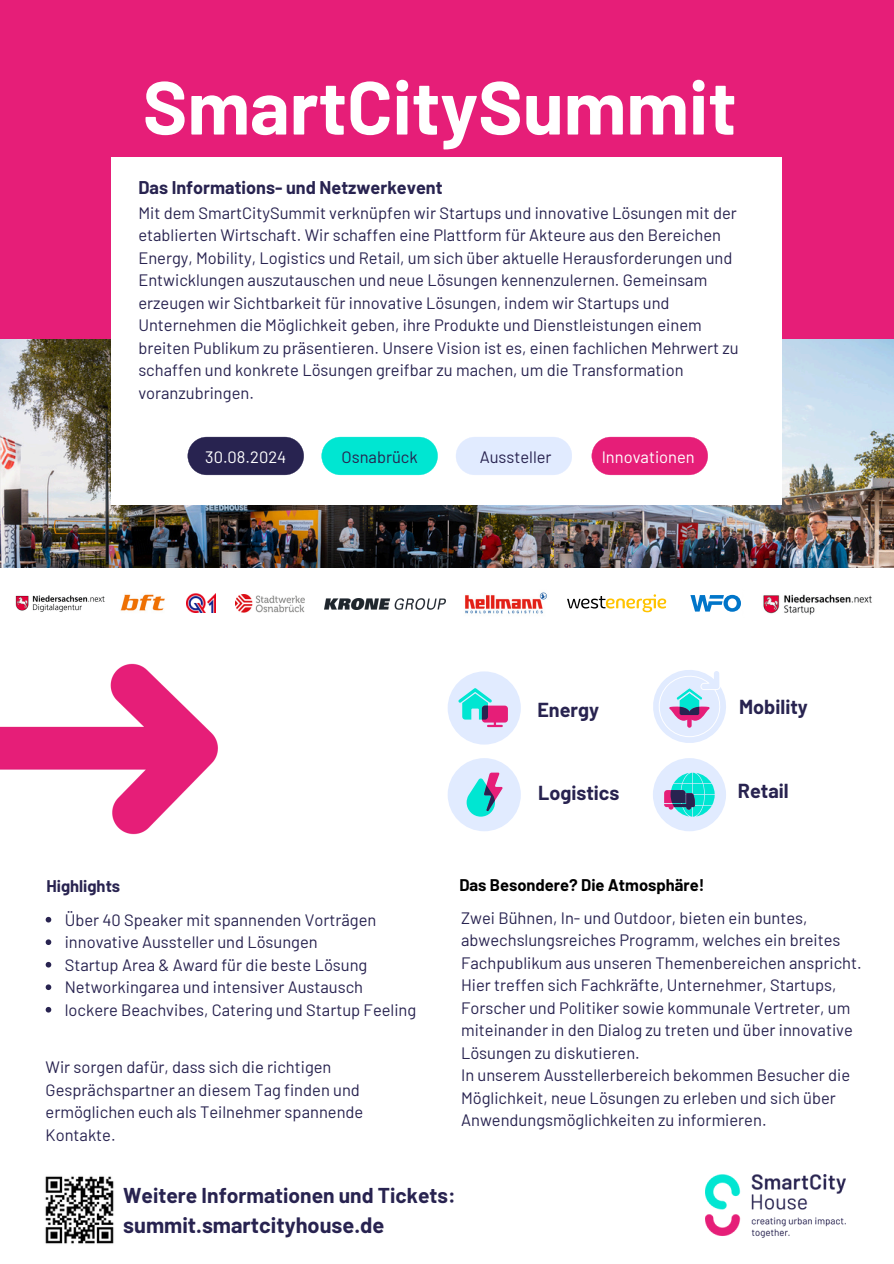
<style>
.page{position:relative;width:894px;height:1264px;background:#fff}
.page>*{position:absolute;margin:0;border:0;box-sizing:border-box;transform-origin:0 0}
.t1{font:700 75px "Barlow";color:#fff}
.t2{font:700 21.75px "Barlow";color:#282350}
.t3{font:700 21px "Barlow";color:#282350}
.t4{font:700 19.8px "Barlow";color:#282350}
.t5{font:700 18px "Barlow";color:#282350}
.t6{font:16.5px/22.5px "Barlow";color:#282350}
.t7{font:700 16.5px "Barlow";color:#000}
.t8{font:16.5px "Barlow";color:#fff}
.t9{font:700 16.5px "Barlow";color:#282350}
</style>
<div class="page">
<div style="left:0;top:0;width:893px;height:554px;background:#e61e78"></div>
<img style="left:457px;top:567px;width:97px;height:47px">
<svg style="left:567px;top:594px;width:99px;height:18px"></svg>
<svg style="left:690px;top:595px;width:50px;height:16px"></svg>
<img style="left:186px;top:593px;width:30px;height:10px">
<img style="left:15px;top:595px;width:90px;height:8px">
<img style="left:763px;top:594px;width:109px;height:21px">
<img style="left:235px;top:594px;width:70px;height:18px">
<img style="left:122px;top:594px;width:43px;height:9px">
<img style="left:324px;top:598px;width:121px;height:11px">
<img style="left:0;top:339px;width:893px;height:228px">
<div style="left:111px;top:157px;width:670px;height:348px;background:#fff"></div>
<svg style="left:591px;top:437px;width:116px;height:38px;background:#e72e81"></svg>
<svg style="left:321px;top:437px;width:116px;height:38px;background:#12e7d5"></svg>
<div style="left:456px;top:437px;width:115px;height:38px;background:#e1ebff"></div>
<svg style="left:187px;top:437px;width:116px;height:38px;background:#37325c"></svg>
<img style="left:0;top:603px;width:218px;height:232px">
<img style="left:705px;top:1174px;width:140px;height:63px">
<svg style="left:46px;top:916px;width:5px;height:6px"></svg>
<svg style="left:46px;top:939px;width:5px;height:6px"></svg>
<svg style="left:46px;top:961px;width:5px;height:6px"></svg>
<svg style="left:46px;top:984px;width:5px;height:6px"></svg>
<svg style="left:46px;top:1006px;width:5px;height:6px"></svg>
<div style="left:447px;top:671px;width:73px;height:73px;background:#e1ebff;border-radius:50%"></div>
<svg style="left:458px;top:688px;width:50px;height:39px"></svg>
<div style="left:447px;top:758px;width:73px;height:73px;background:#e1ebff;border-radius:50%"></div>
<svg style="left:466px;top:772px;width:36px;height:44px"></svg>
<div style="left:652px;top:758px;width:73px;height:73px;background:#e1ebff;border-radius:50%"></div>
<svg style="left:664px;top:772px;width:50px;height:44px"></svg>
<svg style="left:653px;top:670px;width:72px;height:73px"></svg>
<img style="left:45px;top:1176px;width:69px;height:68px">
<p class="t1" style="left:143px;top:59px;width:595px">SmartCitySummit</p>
<h3 class="t5" style="left:138px;top:176px;width:306px">Das Informations- und Netzwerkevent</h3>
<p class="t6" style="left:138px;top:201px;width:601px">Mit dem SmartCitySummit verknüpfen wir Startups und innovative Lösungen mit der etablierten Wirtschaft. Wir schaffen eine Plattform für Akteure aus den Bereichen Energy, Mobility, Logistics und Retail, um sich über aktuelle Herausforderungen und Entwicklungen auszutauschen und neue Lösungen kennenzulernen. Gemeinsam erzeugen wir Sichtbarkeit für innovative Lösungen, indem wir Startups und Unternehmen die Möglichkeit geben, ihre Produkte und Dienstleistungen einem breiten Publikum zu präsentieren. Unsere Vision ist es, einen fachlichen Mehrwert zu schaffen und konkrete Lösungen greifbar zu machen, um die Transformation voranzubringen.</p>
<p class="t8" style="left:205px;top:446px;width:82px">30.08.2024</p>
<p class="t6" style="left:341px;top:445px;width:78px">Osnabrück</p>
<p class="t6" style="left:479px;top:445px;width:73px">Aussteller</p>
<p class="t8" style="left:601px;top:446px;width:95px">Innovationen</p>
<h2 class="t4" style="left:537px;top:697px;width:63px">Energy</h2>
<p class="t4" style="left:739px;top:694px;width:70px">Mobility</p>
<p class="t4" style="left:538px;top:780px;width:83px">Logistics</p>
<h2 class="t4" style="left:737px;top:778px;width:52px">Retail</h2>
<h2 class="t9" style="left:46px;top:875px;width:75px">Highlights</h2>
<h3 class="t7" style="left:459px;top:874px;width:247px">Das Besondere? Die Atmosphäre!</h3>
<p class="t6" style="left:65px;top:908px;width:313px">Über 40 Speaker mit spannenden Vorträgen</p>
<p class="t6" style="left:65px;top:930px;width:254px">innovative Aussteller und Lösungen</p>
<p class="t6" style="left:65px;top:953px;width:304px">Startup Area &amp; Award für die beste Lösung</p>
<p class="t6" style="left:65px;top:975px;width:300px">Networkingarea und intensiver Austausch</p>
<p class="t6" style="left:65px;top:998px;width:353px">lockere Beachvibes, Catering und Startup Feeling</p>
<p class="t6" style="left:46px;top:1055px;width:319px">Wir sorgen dafür, dass sich die richtigen Gesprächspartner an diesem Tag finden und ermöglichen euch als Teilnehmer spannende Kontakte.</p>
<p class="t6" style="left:461px;top:905px;width:402px">Zwei Bühnen, In- und Outdoor, bieten ein buntes, abwechslungsreiches Programm, welches ein breites Fachpublikum aus unseren Themenbereichen anspricht.<br>Hier treffen sich Fachkräfte, Unternehmer, Startups, Forscher und Politiker sowie kommunale Vertreter, um miteinander in den Dialog zu treten und über innovative Lösungen zu diskutieren.</p>
<p class="t6" style="left:461px;top:1063px;width:390px">In unserem Ausstellerbereich bekommen Besucher die<br>Möglichkeit, neue Lösungen zu erleben und sich über<br>Anwendungsmöglichkeiten zu informieren.</p>
<h2 class="t3" style="left:123px;top:1181px;width:334px">Weitere Informationen und Tickets:</h2>
<h2 class="t2" style="left:123px;top:1211px;width:263px">summit.smartcityhouse.de</h2>
</div>
